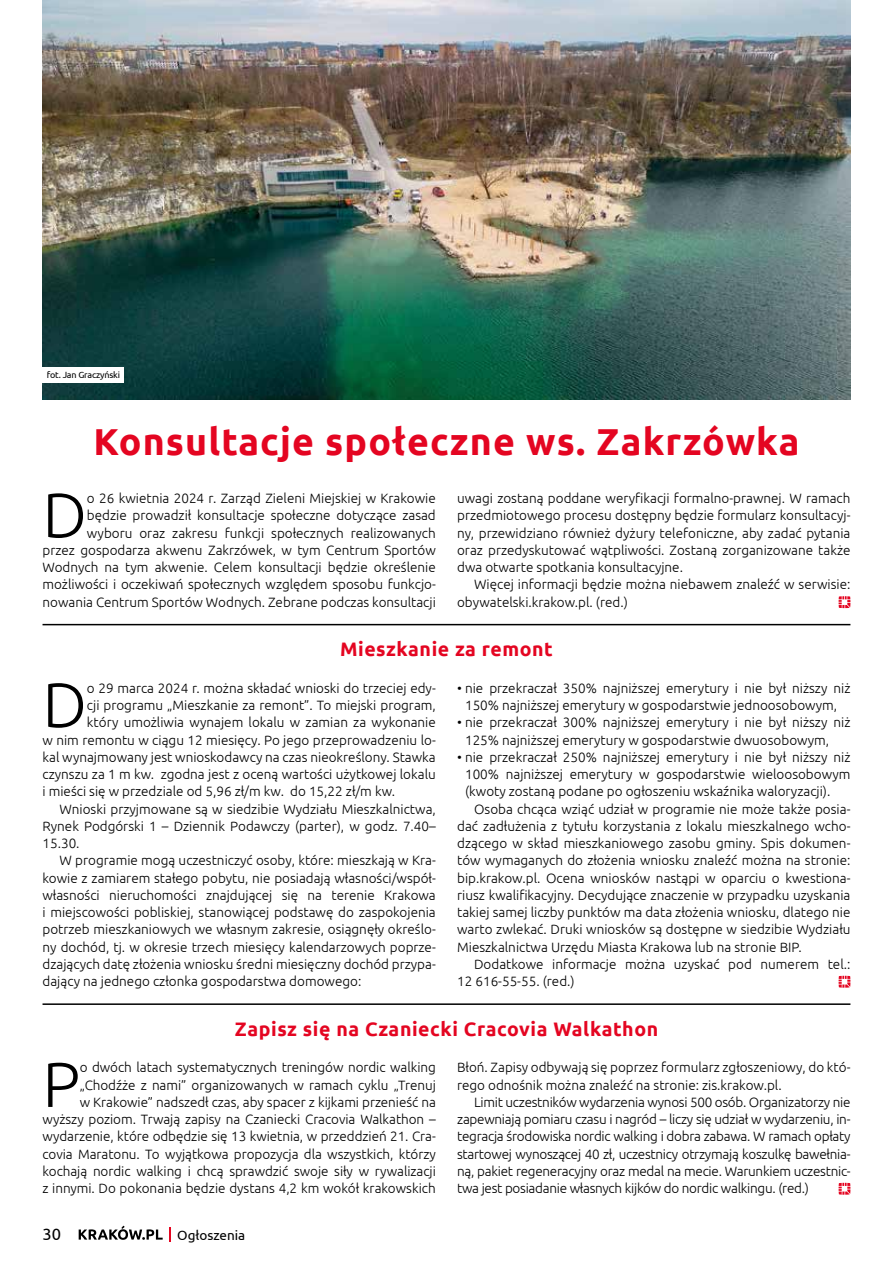
<style>
.page{position:relative;width:893px;height:1263px;background:#fff}
.page>*{position:absolute;margin:0;border:0;box-sizing:border-box;transform-origin:0 0}
.t1{font:300 63.3px "Ubuntu";color:#000}
.t2{font:700 37.5px "Ubuntu";letter-spacing:.03em;color:#e40521}
.t3{font:700 19.5px "Ubuntu";letter-spacing:.03em;color:#e40521}
.t4{font:16.5px "Ubuntu";color:#000}
.t5{font:300 13.5px/17.2px "Ubuntu";color:#000}
.t6{font:13.5px "Ubuntu";color:#000}
.t7{font:9px "Ubuntu";letter-spacing:-.02em;color:#000}
</style>
<div class="page">
<svg style="left:79px;top:1225px;width:84px;height:15px"></svg>
<svg style="left:170px;top:1227px;width:1px;height:14px"></svg>
<hr style="left:43px;top:624px;width:807px;height:1px;background:#000">
<hr style="left:43px;top:1003px;width:807px;height:2px;background:#000">
<svg style="left:838px;top:976px;width:12px;height:12px"></svg>
<svg style="left:838px;top:1183px;width:12px;height:12px"></svg>
<svg style="left:838px;top:596px;width:12px;height:12px"></svg>
<img style="left:43px;top:0;width:807px;height:400px">
<div style="left:43px;top:367px;width:81px;height:15px;background:#fff"></div>
<p class="t7" style="left:47px;top:369px;width:75px">fot. Jan Graczyński</p>
<h2 class="t2" style="left:94px;top:419px;width:707px">Konsultacje społeczne ws. Zakrzówka</h2>
<p class="t5" style="left:43px;top:489px;width:395px;text-align:right">o 26 kwietnia 2024 r. Zarząd Zieleni Miejskiej w Krakowie<br>będzie prowadził konsultacje społeczne dotyczące zasad wyboru oraz zakresu funkcji społecznych realizowanych<br>przez gospodarza akwenu Zakrzówek, w tym Centrum Sportów Wodnych na tym akwenie. Celem konsultacji będzie określenie możliwości i oczekiwań społecznych względem sposobu funkcjo&shy;nowania Centrum Sportów Wodnych. Zebrane podczas konsultacji</p>
<h1 class="t1" style="left:43px;top:477px;width:46px">D</h1>
<p class="t5" style="left:457px;top:489px;width:395px;text-align:justify">uwagi zostaną poddane weryfikacji formalno-prawnej. W ramach przedmiotowego procesu dostępny będzie formularz konsultacyj&shy;ny, przewidziano również dyżury telefoniczne, aby zadać pytania oraz przedyskutować wątpliwości. Zostaną zorganizowane także dwa otwarte spotkania konsultacyjne.</p>
<p class="t5" style="left:457px;top:576px;width:395px;text-indent:17px">Więcej informacji będzie można niebawem znaleźć w serwisie: obywatelski.krakow.pl. (red.)</p>
<h3 class="t3" style="left:340px;top:637px;width:214px">Mieszkanie za remont</h3>
<h1 class="t1" style="left:43px;top:667px;width:46px">D</h1>
<p class="t5" style="left:87px;top:679px;width:350px">o 29 marca 2024 r. można składać wnioski do trzeciej edy-</p>
<p class="t5" style="left:87px;top:696px;width:350px">cji programu „Mieszkanie za remont”. To miejski program,</p>
<p class="t5" style="left:87px;top:714px;width:350px">który umożliwia wynajem lokalu w zamian za wykonanie</p>
<p class="t5" style="left:43px;top:731px;width:395px">w nim remontu w ciągu 12 miesięcy. Po jego przeprowadzeniu lo-</p>
<p class="t5" style="left:43px;top:748px;width:395px">kal wynajmowany jest wnioskodawcy na czas nieokreślony. Stawka</p>
<p class="t5" style="left:43px;top:765px;width:395px">czynszu za 1 m kw. zgodna jest z oceną wartości użytkowej lokalu</p>
<p class="t5" style="left:43px;top:783px;width:354px">i mieści się w przedziale od 5,96 zł/m kw. do 15,22 zł/m kw.</p>
<p class="t5" style="left:60px;top:800px;width:378px">Wnioski przyjmowane są w siedzibie Wydziału Mieszkalnictwa,</p>
<p class="t5" style="left:43px;top:817px;width:395px">Rynek Podgórski 1 – Dziennik Podawczy (parter), w godz. 7.40–</p>
<p class="t5" style="left:43px;top:834px;width:39px">15.30.</p>
<p class="t5" style="left:60px;top:852px;width:378px">W programie mogą uczestniczyć osoby, które: mieszkają w Kra-</p>
<p class="t5" style="left:43px;top:869px;width:395px">kowie z zamiarem stałego pobytu, nie posiadają własności/współ-</p>
<p class="t5" style="left:43px;top:886px;width:395px">własności nieruchomości znajdującej się na terenie Krakowa</p>
<p class="t5" style="left:43px;top:903px;width:395px">i miejscowości pobliskiej, stanowiącej podstawę do zaspokojenia</p>
<p class="t5" style="left:43px;top:921px;width:395px">potrzeb mieszkaniowych we własnym zakresie, osiągnęły określo-</p>
<p class="t5" style="left:43px;top:938px;width:395px">ny dochód, tj. w okresie trzech miesięcy kalendarzowych poprze-</p>
<p class="t5" style="left:43px;top:955px;width:395px">dzających datę złożenia wniosku średni miesięczny dochód przypa-</p>
<p class="t5" style="left:43px;top:972px;width:320px">dający na jednego członka gospodarstwa domowego:</p>
<p class="t5" style="left:457px;top:679px;width:395px;text-align:center">• nie przekraczał 350% najniższej emerytury i nie był niższy niż<br>150% najniższej emerytury w gospodarstwie jednoosobowym,</p>
<p class="t5" style="left:465px;top:714px;width:387px;text-indent:-8px">• nie przekraczał 300% najniższej emerytury i nie był niższy niż<br>125% najniższej emerytury w gospodarstwie dwuosobowym,</p>
<p class="t5" style="left:465px;top:748px;width:387px;text-align:justify;text-indent:-8px">• nie przekraczał 250% najniższej emerytury i nie był niższy niż 100% najniższej emerytury w gospodarstwie wieloosobowym (kwoty zostaną podane po ogłoszeniu wskaźnika waloryzacji).</p>
<p class="t5" style="left:457px;top:800px;width:395px;text-align:justify;text-indent:17px">Osoba chcąca wziąć udział w programie nie może także posia&shy;dać zadłużenia z tytułu korzystania z lokalu mieszkalnego wcho&shy;dzącego w skład mieszkaniowego zasobu gminy. Spis dokumen&shy;tów wymaganych do złożenia wniosku znaleźć można na stronie: bip.krakow.pl. Ocena wniosków nastąpi w oparciu o kwestiona&shy;riusz kwalifikacyjny. Decydujące znaczenie w przypadku uzyskania takiej samej liczby punktów ma data złożenia wniosku, dlatego nie warto zwlekać. Druki wniosków są dostępne w siedzibie Wydziału Mieszkalnictwa Urzędu Miasta Krakowa lub na stronie BIP.</p>
<p class="t5" style="left:457px;top:955px;width:395px;text-indent:17px">Dodatkowe informacje można uzyskać pod numerem tel.:<br>12 616-55-55. (red.)</p>
<h3 class="t3" style="left:235px;top:1017px;width:425px">Zapisz się na Czaniecki Cracovia Walkathon</h3>
<p class="t5" style="left:43px;top:1059px;width:395px;text-align:right">o dwóch latach systematycznych treningów nordic walking „Chodźże z nami” organizowanych w ramach cyklu „Trenuj<br>w Krakowie” nadszedł czas, aby spacer z kijkami przenieść na wyższy poziom. Trwają zapisy na Czaniecki Cracovia Walkathon – wydarzenie, które odbędzie się 13 kwietnia, w przeddzień 21. Cra&shy;covia Maratonu. To wyjątkowa propozycja dla wszystkich, którzy kochają nordic walking i chcą sprawdzić swoje siły w rywalizacji z innymi. Do pokonania będzie dystans 4,2 km wokół krakowskich</p>
<h1 class="t1" style="left:43px;top:1046px;width:39px">P</h1>
<p class="t4" style="left:43px;top:1224px;width:20px">30</p>
<p class="t6" style="left:177px;top:1227px;width:70px">Ogłoszenia</p>
<p class="t5" style="left:457px;top:1059px;width:395px">Błoń. Zapisy odbywają się poprzez formularz zgłoszeniowy, do któ&shy;rego odnośnik można znaleźć na stronie: zis.krakow.pl.</p>
<p class="t5" style="left:457px;top:1093px;width:395px;text-align:justify;text-indent:17px">Limit uczestników wydarzenia wynosi 500 osób. Organizatorzy nie zapewniają pomiaru czasu i nagród – liczy się udział w wydarzeniu, in&shy;tegracja środowiska nordic walking i dobra zabawa. W ramach opłaty startowej wynoszącej 40 zł, uczestnicy otrzymają koszulkę bawełnia&shy;ną, pakiet regeneracyjny oraz medal na mecie. Warunkiem uczestnic&shy;twa jest posiadanie własnych kijków do nordic walkingu. (red.)</p>
</div>
